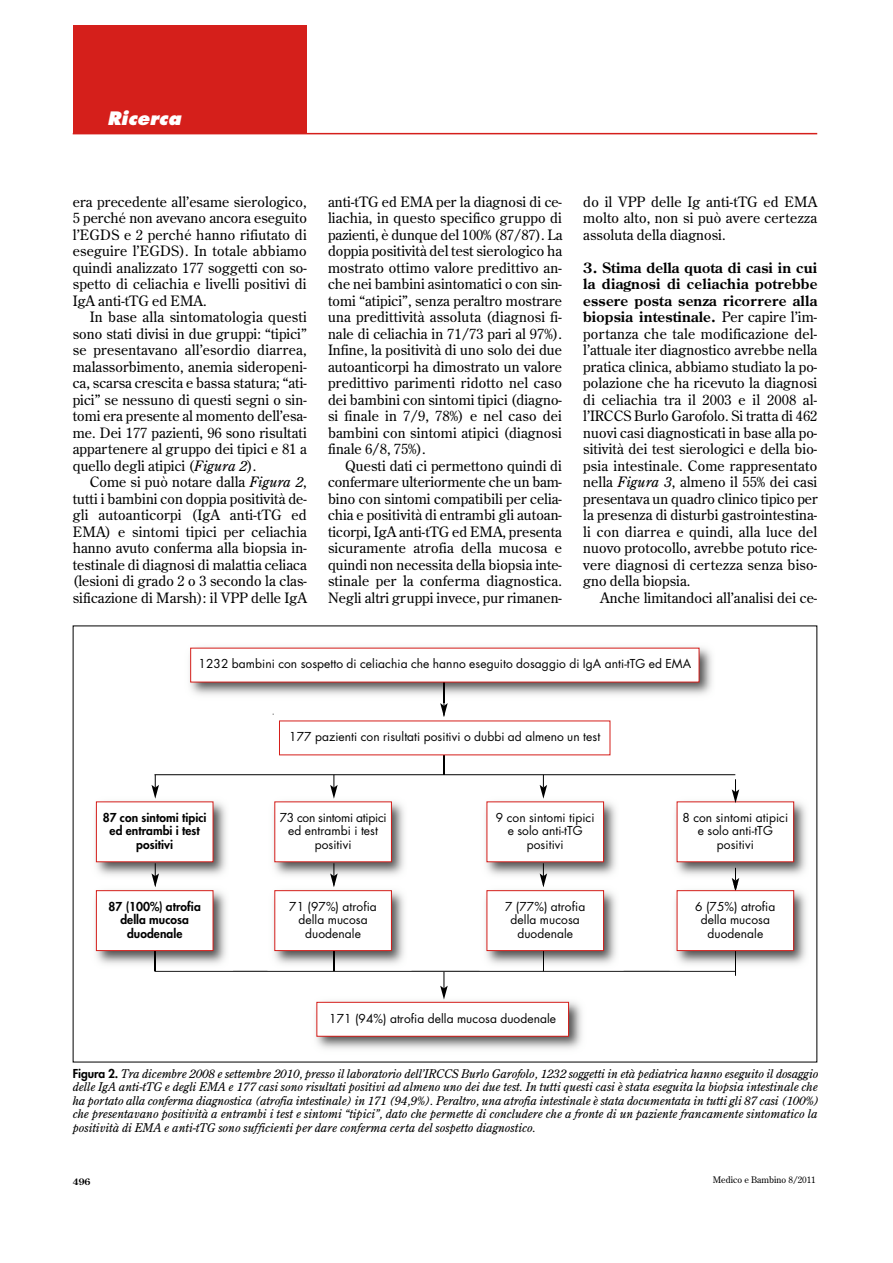
<style>
.page{position:relative;width:893px;height:1263px;background:#fff}
.page>*{position:absolute;margin:0;border:0;box-sizing:border-box;transform-origin:0 0}
.t1{font:italic 800 18px "Futura";color:#fff}
.t2{font:14.25px/16.5px "Century Old Style";letter-spacing:.005em;color:#000;text-align:justify}
.t3{font:italic 12px/13.5px "Century Old Style";color:#000}
.t4{font:12px/13.5px "Futura";letter-spacing:.005em;color:#000;text-align:center}
.t5{font:800 12px/13.5px "Futura";letter-spacing:.005em;color:#000;text-align:center}
.t6{font:9px "Century Old Style";color:#000}
.t7{font:700 9px "Century Old Style";color:#000}
.s1{font-style:italic}
.s2{font-weight:700}
.s3{font-family:"Futura";font-weight:800;font-style:normal}
</style>
<div class="page">
<div style="left:73px;top:25px;width:234px;height:109px;background:#d51f1b"></div>
<hr style="left:73px;top:133px;width:744px;height:1px;background:#d51f1b">
<img style="left:315px;top:1001px;width:267px;height:48px">
<div style="left:317px;top:1003px;width:251px;height:33px;background:#fff"></div>
<div style="left:316px;top:1002px;width:253px;height:35px;border:1px solid #d51f1b"></div>
<img style="left:95px;top:801px;width:131px;height:164px">
<div style="left:97px;top:802px;width:116px;height:59px;background:#fff"></div>
<img style="left:273px;top:803px;width:131px;height:144px">
<div style="left:275px;top:802px;width:116px;height:59px;background:#fff"></div>
<img style="left:485px;top:803px;width:131px;height:144px">
<div style="left:487px;top:802px;width:116px;height:59px;background:#fff"></div>
<img style="left:675px;top:801px;width:131px;height:164px">
<div style="left:677px;top:802px;width:116px;height:59px;background:#fff"></div>
<img style="left:189px;top:647px;width:523px;height:48px">
<div style="left:191px;top:649px;width:507px;height:33px;background:#fff"></div>
<svg style="left:440px;top:681px;width:7px;height:36px"></svg>
<svg style="left:151px;top:736px;width:588px;height:67px"></svg>
<svg style="left:151px;top:863px;width:8px;height:24px"></svg>
<div style="left:97px;top:891px;width:116px;height:59px;background:#fff"></div>
<div style="left:96px;top:890px;width:117px;height:61px;border:1px solid #d51f1b"></div>
<svg style="left:330px;top:863px;width:7px;height:24px"></svg>
<div style="left:275px;top:891px;width:116px;height:59px;background:#fff"></div>
<div style="left:274px;top:890px;width:118px;height:61px;border:1px solid #d51f1b"></div>
<svg style="left:539px;top:863px;width:8px;height:24px"></svg>
<div style="left:487px;top:891px;width:116px;height:59px;background:#fff"></div>
<div style="left:486px;top:890px;width:118px;height:61px;border:1px solid #d51f1b"></div>
<svg style="left:731px;top:867px;width:8px;height:23px"></svg>
<svg style="left:154px;top:947px;width:582px;height:53px"></svg>
<div style="left:677px;top:891px;width:116px;height:59px;background:#fff"></div>
<div style="left:676px;top:890px;width:118px;height:61px;border:1px solid #d51f1b"></div>
<p class="t1" style="left:107px;top:111px;width:75px">Ricerca</p>
<p class="t2" style="left:73px;top:194px;width:235px">era precedente all’esame sierologico, 5 perché non avevano ancora eseguito l’EGDS e 2 perché hanno rifiutato di eseguire l’EGDS). In totale abbiamo quindi analizzato 177 soggetti con so&shy;spetto di celiachia e livelli positivi di IgA anti-tTG ed EMA.</p>
<p class="t2" style="left:73px;top:310px;width:235px;text-indent:17px">In base alla sintomatologia questi sono stati divisi in due gruppi: “tipici” se presentavano all’esordio diarrea, malassorbimento, anemia sideropeni&shy;ca, scarsa crescita e bassa statura; “ati&shy;pici” se nessuno di questi segni o sin&shy;tomi era presente al momento dell’esa&shy;me. Dei 177 pazienti, 96 sono risultati appartenere al gruppo dei tipici e 81 a quello degli atipici (<span class="s1">Figura 2</span>).</p>
<p class="t2" style="left:73px;top:475px;width:235px;text-indent:17px">Come si può notare dalla <span class="s1">Figura 2</span>, tutti i bambini con doppia positività de&shy;gli autoanticorpi (IgA anti-tTG ed EMA) e sintomi tipici per celiachia hanno avuto conferma alla biopsia in&shy;testinale di diagnosi di malattia celiaca (lesioni di grado 2 o 3 secondo la clas&shy;sificazione di Marsh): il VPP delle IgA</p>
<p class="t2" style="left:328px;top:194px;width:236px">anti-tTG ed EMA per la diagnosi di ce&shy;liachia, in questo specifico gruppo di pazienti, è dunque del 100% (87/87). La doppia positività del test sierologico ha mostrato ottimo valore predittivo an&shy;che nei bambini asintomatici o con sin&shy;tomi “atipici”, senza peraltro mostrare una predittività assoluta (diagnosi fi&shy;nale di celiachia in 71/73 pari al 97%).<br>Infine, la positività di uno solo dei due autoanticorpi ha dimostrato un valore predittivo parimenti ridotto nel caso dei bambini con sintomi tipici (diagno&shy;si finale in 7/9, 78%) e nel caso dei bambini con sintomi atipici (diagnosi finale 6/8, 75%).</p>
<p class="t2" style="left:328px;top:458px;width:235px;text-indent:17px">Questi dati ci permettono quindi di confermare ulteriormente che un bam&shy;bino con sintomi compatibili per celia&shy;chia e positività di entrambi gli autoan&shy;ticorpi, IgA anti-tTG ed EMA, presenta sicuramente atrofia della mucosa e quindi non necessita della biopsia inte&shy;stinale per la conferma diagnostica.<br>Negli altri gruppi invece, pur rimanen-</p>
<p class="t2" style="left:583px;top:194px;width:235px">do il VPP delle Ig anti-tTG ed EMA molto alto, non si può avere certezza assoluta della diagnosi.</p>
<p class="t2" style="left:583px;top:260px;width:236px"><span class="s2">3. Stima della quota di casi in cui la diagnosi di celiachia potrebbe essere posta senza ricorrere alla biopsia intestinale.</span> Per capire l’im&shy;portanza che tale modificazione del&shy;l’attuale iter diagnostico avrebbe nella pratica clinica, abbiamo studiato la po&shy;polazione che ha ricevuto la diagnosi di celiachia tra il 2003 e il 2008 al&shy;l’IRCCS Burlo Garofolo. Si tratta di 462 nuovi casi diagnosticati in base alla po&shy;sitività dei test sierologici e della bio&shy;psia intestinale. Come rappresentato nella <span class="s1">Figura 3</span>, almeno il 55% dei casi presentava un quadro clinico tipico per la presenza di disturbi gastrointestina&shy;li con diarrea e quindi, alla luce del nuovo protocollo, avrebbe potuto rice&shy;vere diagnosi di certezza senza biso&shy;gno della biopsia.</p>
<p class="t2" style="left:600px;top:590px;width:218px">Anche limitandoci all’analisi dei ce-</p>
<p class="t4" style="left:199px;top:658px;width:494px">1232 bambini con sospetto di celiachia che hanno eseguito dosaggio di IgA anti-tTG ed EMA</p>
<p class="t4" style="left:289px;top:731px;width:312px">177 pazienti con risultati positivi o dubbi ad almeno un test</p>
<p class="t5" style="left:103px;top:812px;width:105px">87 con sintomi tipici ed entrambi i test positivi</p>
<p class="t4" style="left:280px;top:812px;width:108px">73 con sintomi atipici ed entrambi i test positivi</p>
<p class="t4" style="left:496px;top:812px;width:100px">9 con sintomi tipici e solo anti-tTG positivi</p>
<p class="t4" style="left:682px;top:812px;width:107px">8 con sintomi atipici e solo anti-tTG positivi</p>
<p class="t5" style="left:109px;top:900px;width:94px">87 (100%) atrofia della mucosa duodenale</p>
<p class="t4" style="left:289px;top:900px;width:89px">71 (97%) atrofia della mucosa duodenale</p>
<p class="t4" style="left:505px;top:900px;width:82px">7 (77%) atrofia della mucosa duodenale</p>
<p class="t4" style="left:695px;top:900px;width:82px">6 (75%) atrofia della mucosa duodenale</p>
<p class="t4" style="left:329px;top:1013px;width:228px">171 (94%) atrofia della mucosa duodenale</p>
<p class="t3" style="left:73px;top:1067px;width:748px"><span class="s3">Figura 2.</span> Tra dicembre 2008 e settembre 2010, presso il laboratorio dell’IRCCS Burlo Garofolo, 1232 soggetti in età pediatrica hanno eseguito il dosaggio delle IgA anti-tTG e degli EMA e 177 casi sono risultati positivi ad almeno uno dei due test. In tutti questi casi è stata eseguita la biopsia intestinale che ha portato alla conferma diagnostica (atrofia intestinale) in 171 (94,9%). Peraltro, una atrofia intestinale è stata documentata in tutti gli 87 casi (100%) che presentavano positività a entrambi i test e sintomi “tipici”, dato che permette di concludere che a fronte di un paziente francamente sintomatico la positività di EMA e anti-tTG sono sufficienti per dare conferma certa del sospetto diagnostico.</p>
<p class="t7" style="left:73px;top:1178px;width:19px">496</p>
<p class="t6" style="left:712px;top:1176px;width:104px">Medico e Bambino 8/2011</p>
</div>
